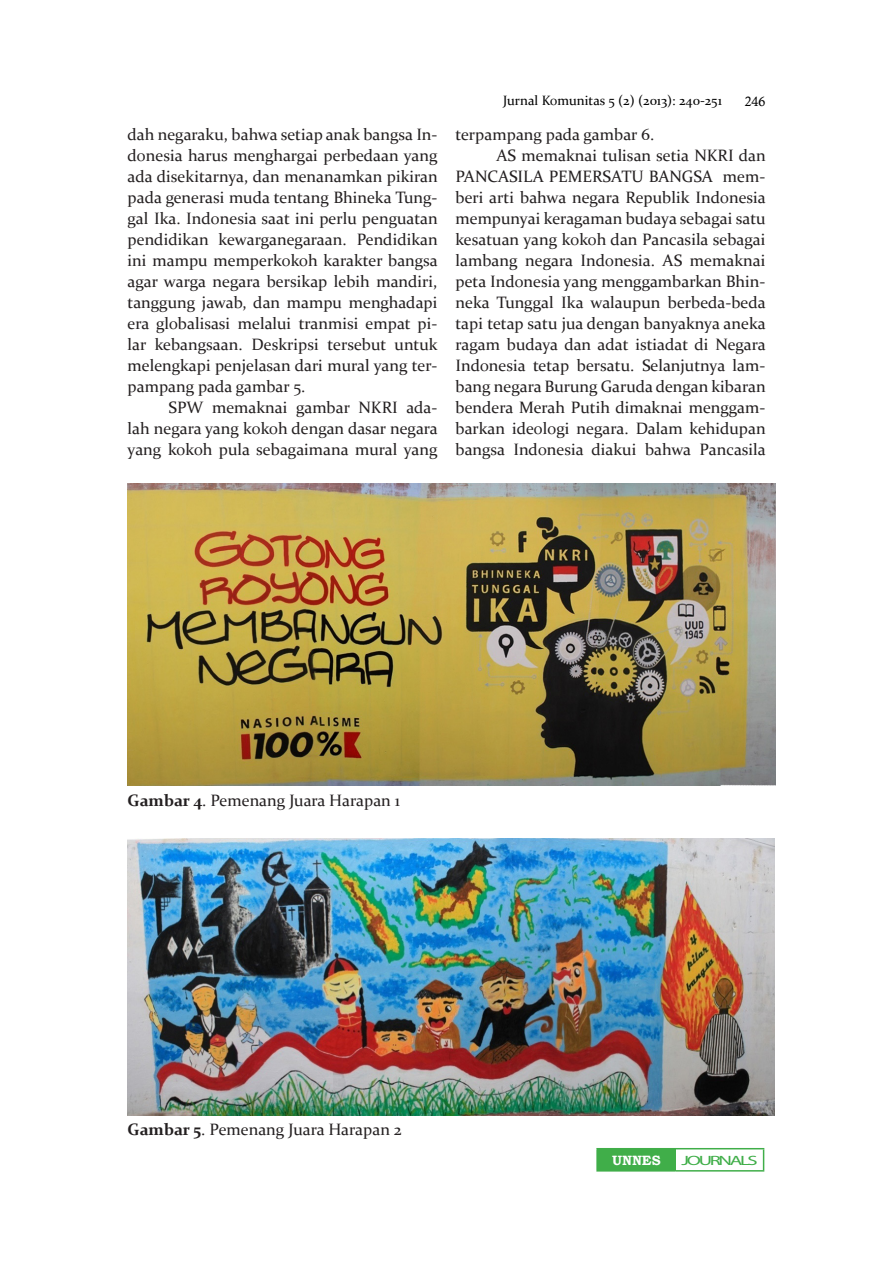
<style>
.page{position:relative;width:893px;height:1263px;background:#fff}
.page>*{position:absolute;margin:0;border:0;box-sizing:border-box;transform-origin:0 0}
.ISI{font:16.5px/21px "Constantia";color:#231f20;text-align:justify}
.KETERANGAN_TABEL_GAM{font:16.5px "Constantia";color:#231f20}
.t1{font:13.5px "Constantia";color:#000}
.t2{font:13.5px "Myriad Pro";letter-spacing:-.115em;color:#40ae49;scale:1.53 1}
.t3{font:700 13.5px "Bookman Old Style";color:#fff}
.t4{font:13.5px "Calisto";color:#000}
.s1{font-weight:700}
</style>
<div class="page">
<div style="left:597px;top:1149px;width:78px;height:22px;background:#40ae49"></div>
<hr style="left:596px;top:1148px;width:79px;height:1px;background:#40ae49">
<hr style="left:596px;top:1149px;width:2px;height:21px;background:#40ae49">
<hr style="left:675px;top:1148px;width:89px;height:1px;background:#40ae49">
<svg style="left:763px;top:1149px;width:1px;height:21px"></svg>
<hr style="left:596px;top:1170px;width:79px;height:1px;background:#40ae49">
<hr style="left:675px;top:1170px;width:89px;height:1px;background:#40ae49">
<img style="left:128px;top:483px;width:648px;height:303px">
<img style="left:128px;top:839px;width:647px;height:276px">
<p class="ISI" style="left:128px;top:123px;width:312px">dah negaraku, bahwa setiap anak bangsa In&shy;donesia harus menghargai perbedaan yang ada disekitarnya, dan menanamkan pikiran pada generasi muda tentang Bhineka Tung&shy;gal Ika. Indonesia saat ini perlu penguatan pendidikan kewarganegaraan. Pendidikan ini mampu memperkokoh karakter bangsa agar warga negara bersikap lebih mandiri, tanggung jawab, dan mampu menghadapi era globalisasi melalui tranmisi empat pi&shy;lar kebangsaan. Deskripsi tersebut untuk melengkapi penjelasan dari mural yang ter&shy;pampang pada gambar 5.</p>
<p class="ISI" style="left:128px;top:396px;width:312px;text-indent:41px">SPW memaknai gambar NKRI ada&shy;lah negara yang kokoh dengan dasar negara yang kokoh pula sebagaimana mural yang</p>
<p class="t1" style="left:503px;top:91px;width:220px">Jurnal Komunitas 5 (2) (2013): 240-251</p>
<p class="t4" style="left:745px;top:93px;width:22px">246</p>
<p class="ISI" style="left:455px;top:123px;width:200px">terpampang pada gambar 6.</p>
<p class="ISI" style="left:455px;top:144px;width:312px;text-indent:41px">AS memaknai tulisan setia NKRI dan PANCASILA PEMERSATU BANGSA mem&shy;beri arti bahwa negara Republik Indonesia mempunyai keragaman budaya sebagai satu kesatuan yang kokoh dan Pancasila sebagai lambang negara Indonesia. AS memaknai peta Indonesia yang menggambarkan Bhin&shy;neka Tunggal Ika walaupun berbeda-beda tapi tetap satu jua dengan banyaknya aneka ragam budaya dan adat istiadat di Negara Indonesia tetap bersatu. Selanjutnya lam&shy;bang negara Burung Garuda dengan kibaran bendera Merah Putih dimaknai menggam&shy;barkan ideologi negara. Dalam kehidupan bangsa Indonesia diakui bahwa Pancasila</p>
<p class="KETERANGAN_TABEL_GAM" style="left:128px;top:789px;width:274px"><span class="s1">Gambar 4</span>. Pemenang Juara Harapan 1</p>
<p class="KETERANGAN_TABEL_GAM" style="left:128px;top:1118px;width:276px"><span class="s1">Gambar 5</span>. Pemenang Juara Harapan 2</p>
<p class="t3" style="left:612px;top:1150px;width:50px">UNNES</p>
<p class="t2" style="left:681px;top:1152px;width:51px">JOURNALS</p>
</div>
